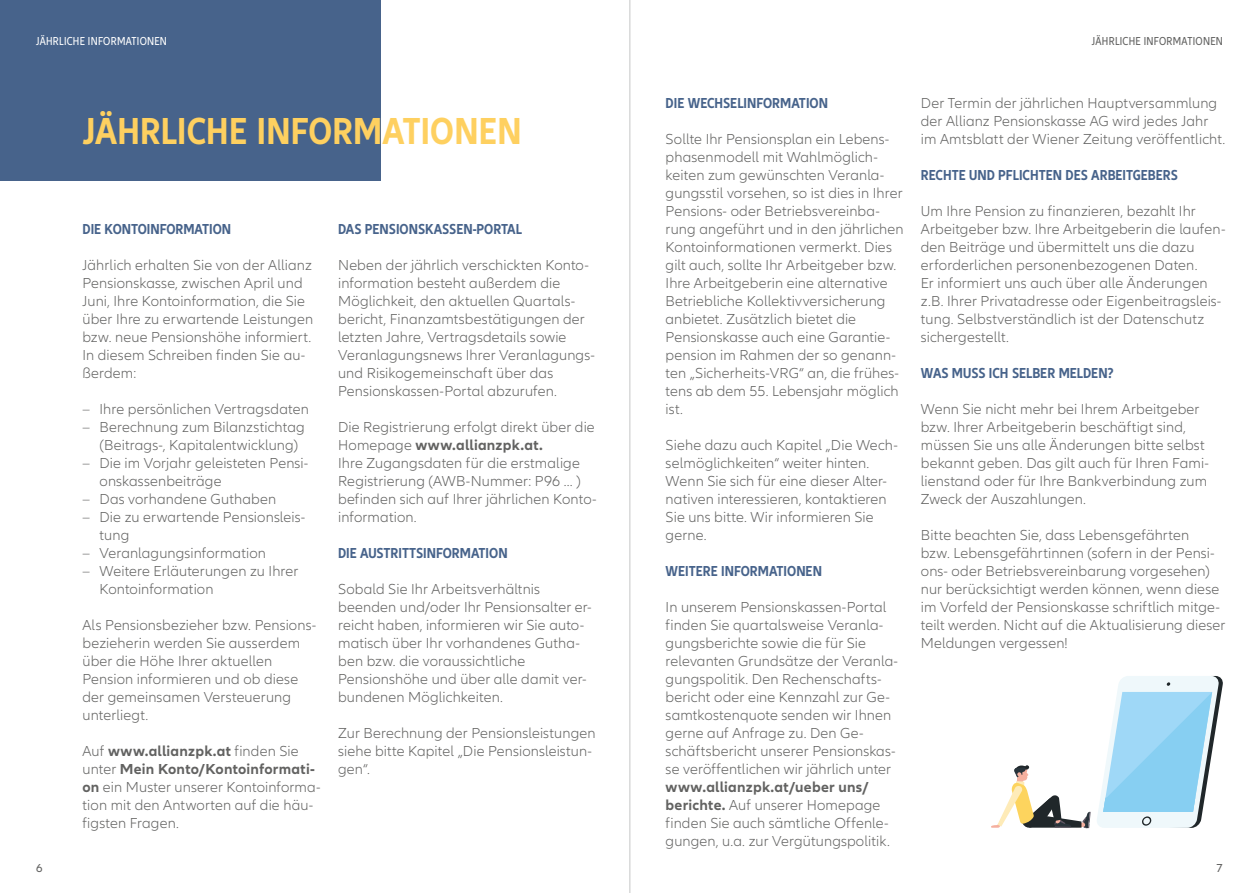
<style>
.page{position:relative;width:1259px;height:893px;background:#fff}
.page>*{position:absolute;margin:0;border:0;box-sizing:border-box;transform-origin:0 0}
.t1{font:700 condensed 39px "Allianz Neo";letter-spacing:.005em;color:#fed060}
.t2{font:300 15px/18px "Allianz Neo";letter-spacing:.01em;color:#626261}
.t3{font:700 condensed 15px "Allianz Neo";color:#47638b}
.t4{font:condensed 12px "Allianz Neo";letter-spacing:.025em;color:#fff}
.t5{font:condensed 12px "Allianz Neo";letter-spacing:.025em;color:#626261}
.t6{font:12px "Allianz Neo";color:#626261}
.s1{font-weight:700}
</style>
<div class="page">
<div style="left:0;top:0;width:380px;height:180px;background:#47638b"></div>
<svg style="left:991px;top:765px;width:99px;height:63px"></svg>
<svg style="left:1097px;top:676px;width:125px;height:152px"></svg>
<hr style="left:629px;top:0;width:1px;height:893px;background:#c5c6c6">
<p class="t4" style="left:36px;top:34px;width:132px">JÄHRLICHE INFORMATIONEN</p>
<p class="t5" style="left:1092px;top:34px;width:132px">JÄHRLICHE INFORMATIONEN</p>
<h1 class="t1" style="left:83px;top:109px;width:440px">JÄHRLICHE INFORMATIONEN</h1>
<p class="t3" style="left:82px;top:220px;width:150px">DIE KONTOINFORMATION</p>
<p class="t2" style="left:82px;top:257px;width:232px">Jährlich erhalten Sie von der Allianz<br>Pensionskasse, zwischen April und<br>Juni, Ihre Kontoinformation, die Sie über Ihre zu erwartende Leistungen bzw. neue Pensionshöhe informiert.<br>In diesem Schreiben finden Sie au&shy;ßerdem:</p>
<p class="t2" style="left:82px;top:401px;width:228px">– Ihre persönlichen Vertragsdaten</p>
<p class="t2" style="left:99px;top:419px;width:207px;text-indent:-17px">– Berechnung zum Bilanzstichtag (Beitrags-, Kapitalentwicklung)</p>
<p class="t2" style="left:99px;top:455px;width:210px;text-indent:-17px">– Die im Vorjahr geleisteten Pensi&shy;onskassenbeiträge</p>
<p class="t2" style="left:82px;top:491px;width:195px">– Das vorhandene Guthaben</p>
<p class="t2" style="left:99px;top:509px;width:207px;text-indent:-17px">– Die zu erwartende Pensionsleis&shy;tung</p>
<p class="t2" style="left:82px;top:545px;width:185px">– Veranlagungsinformation</p>
<p class="t2" style="left:99px;top:563px;width:200px;text-indent:-17px">– Weitere Erläuterungen zu Ihrer<br>Kontoinformation</p>
<p class="t2" style="left:82px;top:617px;width:235px">Als Pensionsbezieher bzw. Pensions&shy;bezieherin werden Sie ausserdem über die Höhe Ihrer aktuellen<br>Pension informieren und ob diese der gemeinsamen Versteuerung unterliegt.</p>
<p class="t2" style="left:82px;top:743px;width:240px">Auf <span class="s1">www.allianzpk.at</span> finden Sie unter <span class="s1">Mein Konto/Kontoinformati&shy;on</span> ein Muster unserer Kontoinforma&shy;tion mit den Antworten auf die häu&shy;figsten Fragen.</p>
<p class="t3" style="left:338px;top:220px;width:185px">DAS PENSIONSKASSEN-PORTAL</p>
<p class="t2" style="left:338px;top:257px;width:258px">Neben der jährlich verschickten Konto&shy;information besteht außerdem die Möglichkeit, den aktuellen Quartals&shy;bericht, Finanzamtsbestätigungen der letzten Jahre, Vertragsdetails sowie Veranlagungsnews Ihrer Veranlagungs&shy;und Risikogemeinschaft über das Pensionskassen-Portal abzurufen.</p>
<p class="t2" style="left:338px;top:419px;width:260px">Die Registrierung erfolgt direkt über die Homepage <span class="s1">www.allianzpk.at.<br></span>Ihre Zugangsdaten für die erstmalige Registrierung (AWB-Nummer: P96 … ) befinden sich auf Ihrer jährlichen Konto&shy;information.</p>
<p class="t3" style="left:338px;top:544px;width:31px">DIE AUSTRITTSINFORMATION</p>
<p class="t2" style="left:338px;top:581px;width:255px">Sobald Sie Ihr Arbeitsverhältnis beenden und/oder Ihr Pensionsalter er&shy;reicht haben, informieren wir Sie auto&shy;matisch über Ihr vorhandenes Gutha&shy;ben bzw. die voraussichtliche Pensionshöhe und über alle damit ver&shy;bundenen Möglichkeiten.</p>
<p class="t2" style="left:338px;top:725px;width:259px">Zur Berechnung der Pensionsleistungen siehe bitte Kapitel „Die Pensionsleistun&shy;gen“.</p>
<p class="t3" style="left:665px;top:94px;width:58px">DIE WECHSELINFORMATION</p>
<p class="t2" style="left:665px;top:131px;width:239px">Sollte Ihr Pensionsplan ein Lebens&shy;phasenmodell mit Wahlmöglich&shy;keiten zum gewünschten Veranla&shy;gungsstil vorsehen, so ist dies in Ihrer Pensions- oder Betriebsvereinba&shy;rung angeführt und in den jährlichen Kontoinformationen vermerkt. Dies gilt auch, sollte Ihr Arbeitgeber bzw.<br>Ihre Arbeitgeberin eine alternative Betriebliche Kollektivversicherung anbietet. Zusätzlich bietet die Pensionskasse auch eine Garantie&shy;pension im Rahmen der so genann&shy;ten „Sicherheits-VRG“ an, die frühes&shy;tens ab dem 55. Lebensjahr möglich ist.</p>
<p class="t2" style="left:665px;top:437px;width:234px">Siehe dazu auch Kapitel „Die Wech&shy;selmöglichkeiten“ weiter hinten.<br>Wenn Sie sich für eine dieser Alter&shy;nativen interessieren, kontaktieren<br>Sie uns bitte. Wir informieren Sie gerne.</p>
<p class="t3" style="left:665px;top:562px;width:20px">WEITERE</p>
<p class="t3" style="left:721px;top:562px;width:9px">INFORMATIONEN</p>
<p class="t2" style="left:665px;top:599px;width:234px">In unserem Pensionskassen-Portal finden Sie quartalsweise Veranla&shy;gungsberichte sowie die für Sie relevanten Grundsätze der Veranla&shy;gungspolitik. Den Rechenschafts&shy;bericht oder eine Kennzahl zur Ge&shy;samtkostenquote senden wir Ihnen gerne auf Anfrage zu. Den Ge&shy;schäftsbericht unserer Pensionskas&shy;se veröffentlichen wir jährlich unter</p>
<p class="t2" style="left:665px;top:779px;width:226px"><span class="s1">www.allianzpk.at/ueber uns/ berichte.</span> Auf unserer Homepage finden Sie auch sämtliche Offenle&shy;gungen, u.a. zur Vergütungspolitik.</p>
<p class="t2" style="left:921px;top:95px;width:306px">Der Termin der jährlichen Hauptversammlung der Allianz Pensionskasse AG wird jedes Jahr im Amtsblatt der Wiener Zeitung veröffentlicht.</p>
<p class="t3" style="left:921px;top:166px;width:31px">RECHTE</p>
<p class="t3" style="left:969px;top:166px;width:10px">UND</p>
<p class="t3" style="left:998px;top:166px;width:41px">PFLICHTEN</p>
<p class="t3" style="left:1065px;top:166px;width:58px">DES ARBEITGE</p>
<p class="t3" style="left:1147px;top:166px;width:16px">BERS</p>
<p class="t2" style="left:921px;top:203px;width:306px">Um Ihre Pension zu finanzieren, bezahlt Ihr Arbeitgeber bzw. Ihre Arbeitgeberin die laufen&shy;den Beiträge und übermittelt uns die dazu erforderlichen personenbezogenen Daten.<br>Er informiert uns auch über alle Änderungen z.B. Ihrer Privatadresse oder Eigenbeitragsleis&shy;tung. Selbstverständlich ist der Datenschutz sichergestellt.</p>
<p class="t3" style="left:921px;top:364px;width:41px">WAS MUSS</p>
<p class="t3" style="left:989px;top:364px;width:79px">ICH SELBER MELDEN</p>
<p class="t3" style="left:1107px;top:364px;width:7px">?</p>
<p class="t2" style="left:921px;top:401px;width:290px">Wenn Sie nicht mehr bei Ihrem Arbeitgeber bzw. Ihrer Arbeitgeberin beschäftigt sind, müssen Sie uns alle Änderungen bitte selbst bekannt geben. Das gilt auch für Ihren Fami&shy;lienstand oder für Ihre Bankverbindung zum Zweck der Auszahlungen.</p>
<p class="t2" style="left:921px;top:527px;width:306px">Bitte beachten Sie, dass Lebensgefährten<br>bzw. Lebensgefährtinnen (sofern in der Pensi&shy;ons- oder Betriebsvereinbarung vorgesehen) nur berücksichtigt werden können, wenn diese im Vorfeld der Pensionskasse schriftlich mitge&shy;teilt werden. Nicht auf die Aktualisierung dieser Meldungen vergessen!</p>
<p class="t6" style="left:36px;top:861px;width:8px">6</p>
<p class="t6" style="left:1216px;top:861px;width:8px">7</p>
</div>
